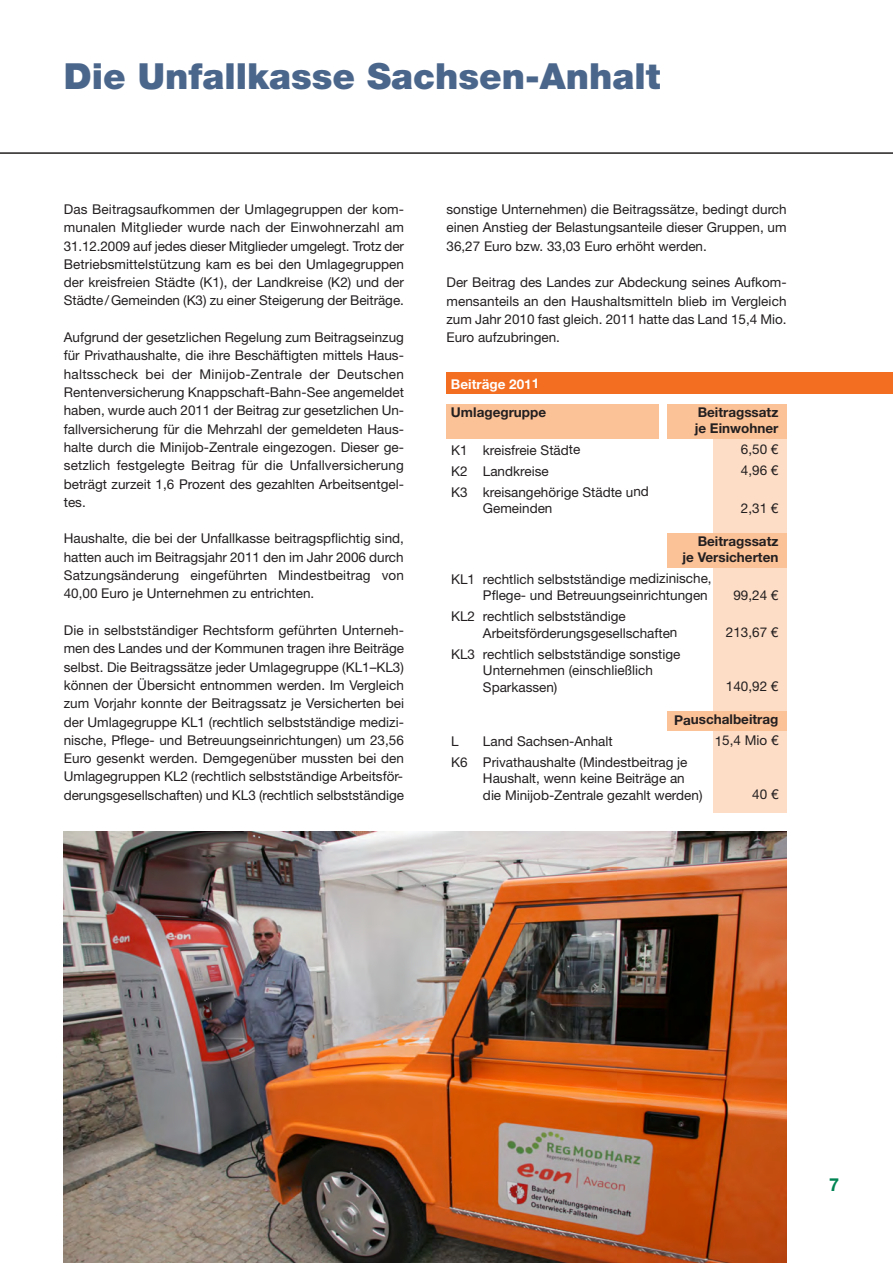
<style>
.page{position:relative;width:893px;height:1263px;background:#fff}
.page>*{position:absolute;margin:0;border:0;box-sizing:border-box;transform-origin:0 0}
.t1{font:900 36px "Helvetica Neue LT Std";color:#4b668b}
.t2{font:700 18px "Helvetica Neue LT Std";color:#008454}
.t3{font:13.5px/18.3px "Helvetica Neue LT Std";color:#231f20;text-align:justify}
.t4{font:700 13.5px/16.5px "Helvetica Neue LT Std";color:#231f20}
.t5{font:700 13.5px "Helvetica Neue LT Std";color:#fff}
</style>
<div class="page">
<div style="left:713px;top:404px;width:74px;height:408px;background:#fdddc6"></div>
<div style="left:668px;top:404px;width:119px;height:35px;background:#fbc197"></div>
<div style="left:668px;top:533px;width:119px;height:35px;background:#fbc197"></div>
<div style="left:668px;top:712px;width:119px;height:19px;background:#fbc197"></div>
<div style="left:446px;top:404px;width:213px;height:35px;background:#fbc197"></div>
<div style="left:446px;top:372px;width:447px;height:22px;background:#f36e21"></div>
<hr style="left:0;top:152px;width:893px;height:2px;background:#231f20">
<img style="left:64px;top:832px;width:723px;height:431px">
<h1 class="t1" style="left:64px;top:64px;width:598px">Die Unfallkasse Sachsen-Anhalt</h1>
<p class="t3" style="left:64px;top:201px;width:342px">Das Beitragsaufkommen der Umlagegruppen der kom&shy;munalen Mitglieder wurde nach der Einwohnerzahl am 31.12.2009 auf jedes dieser Mitglieder umgelegt. Trotz der Betriebsmittelstützung kam es bei den Umlagegruppen der kreisfreien Städte (K1), der Landkreise (K2) und der Städte / Gemeinden (K3) zu einer Steigerung der Beiträge.</p>
<p class="t3" style="left:64px;top:329px;width:342px">Aufgrund der gesetzlichen Regelung zum Beitragseinzug für Privathaushalte, die ihre Beschäftigten mittels Haus&shy;haltsscheck bei der Minijob-Zentrale der Deutschen Rentenversicherung Knappschaft-Bahn-See angemeldet haben, wurde auch 2011 der Beitrag zur gesetzlichen Un&shy;fallversicherung für die Mehrzahl der gemeldeten Haus&shy;halte durch die Minijob-Zentrale eingezogen. Dieser ge&shy;setzlich festgelegte Beitrag für die Unfallversicherung beträgt zurzeit 1,6 Prozent des gezahlten Arbeitsentgel&shy;tes.</p>
<p class="t3" style="left:64px;top:531px;width:342px">Haushalte, die bei der Unfallkasse beitragspflichtig sind, hatten auch im Beitragsjahr 2011 den im Jahr 2006 durch Satzungsänderung eingeführten Mindestbeitrag von 40,00 Euro je Unternehmen zu entrichten.</p>
<p class="t3" style="left:64px;top:622px;width:342px">Die in selbstständiger Rechtsform geführten Unterneh&shy;men des Landes und der Kommunen tragen ihre Beiträge selbst. Die Beitragssätze jeder Umlagegruppe (KL1–KL3) können der Übersicht entnommen werden. Im Vergleich zum Vorjahr konnte der Beitragssatz je Versicherten bei der Umlagegruppe KL1 (rechtlich selbstständige medizi&shy;nische, Pflege- und Betreuungseinrichtungen) um 23,56<br>Euro gesenkt werden. Demgegenüber mussten bei den Umlagegruppen KL2 (rechtlich selbstständige Arbeitsför&shy;derungsgesellschaften) und KL3 (rechtlich selbstständige</p>
<p class="t3" style="left:446px;top:201px;width:342px">sonstige Unternehmen) die Beitragssätze, bedingt durch einen Anstieg der Belastungsanteile dieser Gruppen, um 36,27 Euro bzw. 33,03 Euro erhöht werden.</p>
<p class="t3" style="left:446px;top:275px;width:342px">Der Beitrag des Landes zur Abdeckung seines Aufkom&shy;mensanteils an den Haushaltsmitteln blieb im Vergleich zum Jahr 2010 fast gleich. 2011 hatte das Land 15,4 Mio.<br>Euro aufzubringen.</p>
<p class="t5" style="left:451px;top:379px;width:90px">Beiträge 2011</p>
<p class="t4" style="left:451px;top:405px;width:97px">Umlagegruppe</p>
<p class="t4" style="left:695px;top:405px;width:85px">Beitragssatz je Einwohner</p>
<p class="t3" style="left:451px;top:442px;width:131px">K1 kreisfreie Städte</p>
<p class="t3" style="left:741px;top:442px;width:39px">6,50 €</p>
<p class="t3" style="left:451px;top:463px;width:99px">K2 Landkreise</p>
<p class="t3" style="left:741px;top:463px;width:39px">4,96 €</p>
<p class="t3" style="left:483px;top:485px;width:168px;line-height:16.5px;text-indent:-32px">K3 kreisangehörige Städte und<br>Gemeinden</p>
<p class="t3" style="left:741px;top:500px;width:39px">2,31 €</p>
<p class="t4" style="left:682px;top:534px;width:98px;text-align:right">Beitragssatz<br>je Versicherten</p>
<p class="t3" style="left:451px;top:572px;width:262px;line-height:16.5px;text-align:right">KL1 rechtlich selbstständige medizinische,<br>Pflege- und Betreuungseinrichtungen</p>
<p class="t3" style="left:733px;top:587px;width:47px">99,24 €</p>
<p class="t3" style="left:483px;top:609px;width:196px;line-height:16.5px;text-indent:-32px">KL2 rechtlich selbstständige<br>Arbeitsförderungsgesellschaften</p>
<p class="t3" style="left:726px;top:625px;width:54px">213,67 €</p>
<p class="t3" style="left:483px;top:647px;width:199px;line-height:16.5px;text-align:left;text-indent:-32px">KL3 rechtlich selbstständige sonstige<br>Unternehmen (einschließlich<br>Sparkassen)</p>
<p class="t3" style="left:726px;top:679px;width:54px">140,92 €</p>
<p class="t4" style="left:674px;top:713px;width:106px">Pauschalbeitrag</p>
<p class="t3" style="left:451px;top:733px;width:9px">L</p>
<p class="t3" style="left:483px;top:733px;width:131px">Land Sachsen-Anhalt</p>
<p class="t3" style="left:715px;top:733px;width:65px">15,4 Mio €</p>
<p class="t3" style="left:483px;top:755px;width:221px;line-height:16.5px;text-align:left;text-indent:-32px">K6 Privathaushalte (Mindestbeitrag je<br>Haushalt, wenn keine Beiträge an die Minijob-Zentrale gezahlt werden)</p>
<p class="t3" style="left:752px;top:787px;width:28px">40 €</p>
<h2 class="t2" style="left:829px;top:1178px;width:12px">7</h2>
</div>
